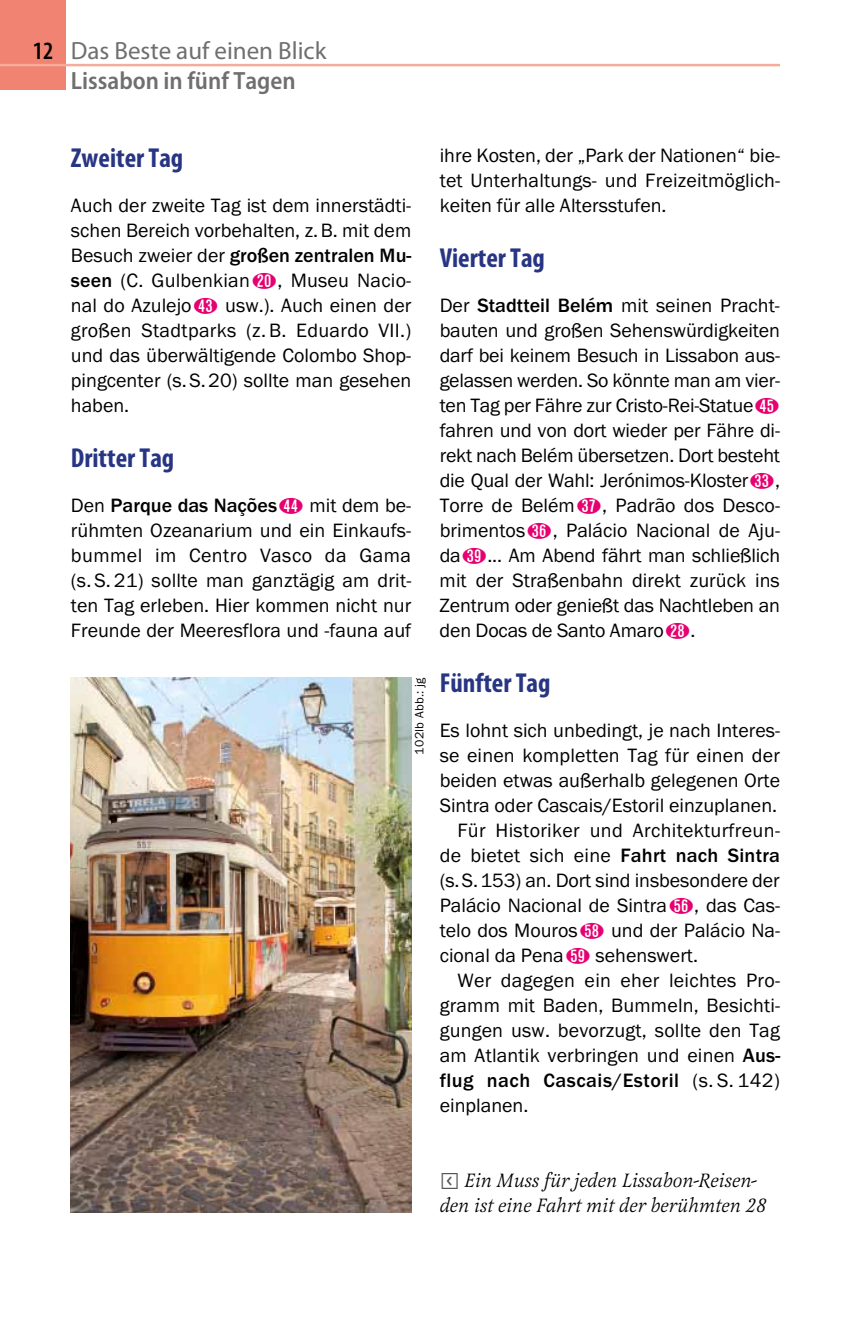
<style>
.page{position:relative;width:851px;height:1333px;background:#fff}
.page>*{position:absolute;margin:0;border:0;box-sizing:border-box;transform-origin:0 0}
.t1{font:700 condensed 27.5px "Myriad Pro";color:#273583}
.t2{font:25px/30px "Myriad Pro";color:#6f6f6f;text-align:center}
.t3{font:20px/25px "Franklin Gothic URW Boo";color:#000;text-align:justify}
.t4{font:italic 20px/25px "Latienne URWTOT";color:#000}
.t5{font:500 20px "Franklin Gothic URW";color:#000}
.t6{font:500 20px "Franklin Gothic URW";letter-spacing:.025em;color:#000}
.t7{font:12.5px "Franklin Gothic URW Boo";letter-spacing:.025em;color:#000}
.s1{font-weight:600;font-stretch:condensed;color:#000}
.s2{font-weight:600;font-stretch:semi-condensed}
.s3{font-family:"Franklin Gothic URW Boo";font-weight:400}
.s4{font-family:"Franklin Gothic URW";font-weight:500}
.s5{font-family:"Nummern";color:#e60071}
.s6{font-family:"Nummern";font-weight:400;color:#e60071}
.s7{font-family:"Button Bonus Square Positive";font-style:normal;color:#575756}
</style>
<div class="page">
<div style="left:0;top:0;width:66px;height:90px;background:#f08372"></div>
<hr style="left:0;top:64px;width:780px;height:2px;background:#f5ac9b">
<img style="left:71px;top:677px;width:340px;height:535px">
<p class="t2" style="left:33px;top:35px;width:295px"><span class="s1">12</span> Das Beste auf einen Blick<br><span class="s2">Lissabon in fünf Tagen</span></p>
<h1 class="t1" style="left:71px;top:140px;width:114px">Zweiter Tag</h1>
<p class="t3" style="left:71px;top:193px;width:342px">Auch der zweite Tag ist dem innerstädti&shy;schen Bereich vorbehalten, z.B. mit dem</p>
<p class="t5" style="left:71px;top:243px;width:342px"><span class="s3">Besuch zweier der</span> großen zentralen Mu-</p>
<p class="t3" style="left:71px;top:268px;width:342px"><span class="s4">seen</span> (C. Gulbenkian<span class="s5">Ü</span>, Museu Nacio&shy;nal do Azulejo<span class="s5">ó</span> usw.). Auch einen der großen Stadtparks (z. B. Eduardo VII.) und das überwältigende Colombo Shop&shy;pingcenter (s.S.20) sollte man gesehen haben.</p>
<h1 class="t1" style="left:71px;top:440px;width:105px">Dritter Tag</h1>
<p class="t5" style="left:71px;top:493px;width:342px"><span class="s3">Den</span> Parque das Nações<span class="s6">ô</span> <span class="s3">mit dem be-</span></p>
<p class="t3" style="left:71px;top:518px;width:342px">rühmten Ozeanarium und ein Einkaufs&shy;bummel im Centro Vasco da Gama (s. S.21) sollte man ganztägig am drit&shy;ten Tag erleben. Hier kommen nicht nur Freunde der Meeresflora und -fauna auf</p>
<p class="t7" style="left:411px;top:754px;width:79px;rotate:-90deg">102lb Abb.: jg</p>
<p class="t3" style="left:439px;top:143px;width:342px">ihre Kosten, der „Park der Nationen“ bie&shy;tet Unterhaltungs- und Freizeitmöglich&shy;keiten für alle Altersstufen.</p>
<h1 class="t1" style="left:439px;top:240px;width:107px">Vierter Tag</h1>
<p class="t3" style="left:439px;top:293px;width:342px">Der <span class="s4">Stadtteil Belém</span> mit seinen Pracht&shy;bauten und großen Sehenswürdigkeiten darf bei keinem Besuch in Lissabon aus&shy;gelassen werden. So könnte man am vier&shy;ten Tag per Fähre zur Cristo-Rei-Statue<span class="s5">õ </span>fahren und von dort wieder per Fähre di&shy;rekt nach Belém übersetzen. Dort besteht die Qual der Wahl: Jerónimos-Kloster<span class="s5">é</span>, Torre de Belém<span class="s5">í</span>, Padrão dos Desco&shy;brimentos<span class="s5">ì</span>, Palácio Nacional de Aju&shy;da<span class="s5">ï</span>... Am Abend fährt man schließlich mit der Straßenbahn direkt zurück ins Zentrum oder genießt das Nachtleben an den Docas de Santo Amaro<span class="s5">ä</span>.</p>
<h1 class="t1" style="left:439px;top:665px;width:112px">Fünfter Tag</h1>
<p class="t3" style="left:439px;top:718px;width:342px">Es lohnt sich unbedingt, je nach Interes-</p>
<p class="t3" style="left:439px;top:743px;width:342px">se einen kompletten Tag für einen der</p>
<p class="t3" style="left:439px;top:768px;width:342px">beiden etwas außerhalb gelegenen Orte</p>
<p class="t3" style="left:439px;top:793px;width:339px">Sintra oder Cascais/Estoril einzuplanen.</p>
<p class="t3" style="left:457px;top:818px;width:324px">Für Historiker und Architekturfreun-</p>
<p class="t3" style="left:439px;top:843px;width:342px">de bietet sich eine <span class="s4">Fahrt nach Sintra</span></p>
<p class="t3" style="left:439px;top:868px;width:341px">(s.S.153) an. Dort sind insbesondere der</p>
<p class="t3" style="left:439px;top:893px;width:342px">Palácio Nacional de Sintra<span class="s5">8</span>, das Cas-</p>
<p class="t3" style="left:439px;top:918px;width:342px">telo dos Mouros<span class="s5">:</span> und der Palácio Na-</p>
<p class="t3" style="left:439px;top:943px;width:260px">cional da Pena<span class="s5">;</span> sehenswert.</p>
<p class="t3" style="left:457px;top:968px;width:324px">Wer dagegen ein eher leichtes Pro-</p>
<p class="t3" style="left:439px;top:993px;width:342px">gramm mit Baden, Bummeln, Besichti-</p>
<p class="t3" style="left:439px;top:1018px;width:341px">gungen usw. bevorzugt, sollte den Tag</p>
<p class="t3" style="left:439px;top:1043px;width:342px">am Atlantik verbringen und einen <span class="s4">Aus-</span></p>
<p class="t6" style="left:439px;top:1068px;width:342px">flug nach Cascais/Estoril <span class="s3">(s. S. 142)</span></p>
<p class="t3" style="left:439px;top:1093px;width:90px">einplanen.</p>
<p class="t4" style="left:439px;top:1167px;width:328px"><span class="s7">j</span> Ein Muss für jeden Lissabon-Reisen&shy;den ist eine Fahrt mit der berühmten 28</p>
</div>
